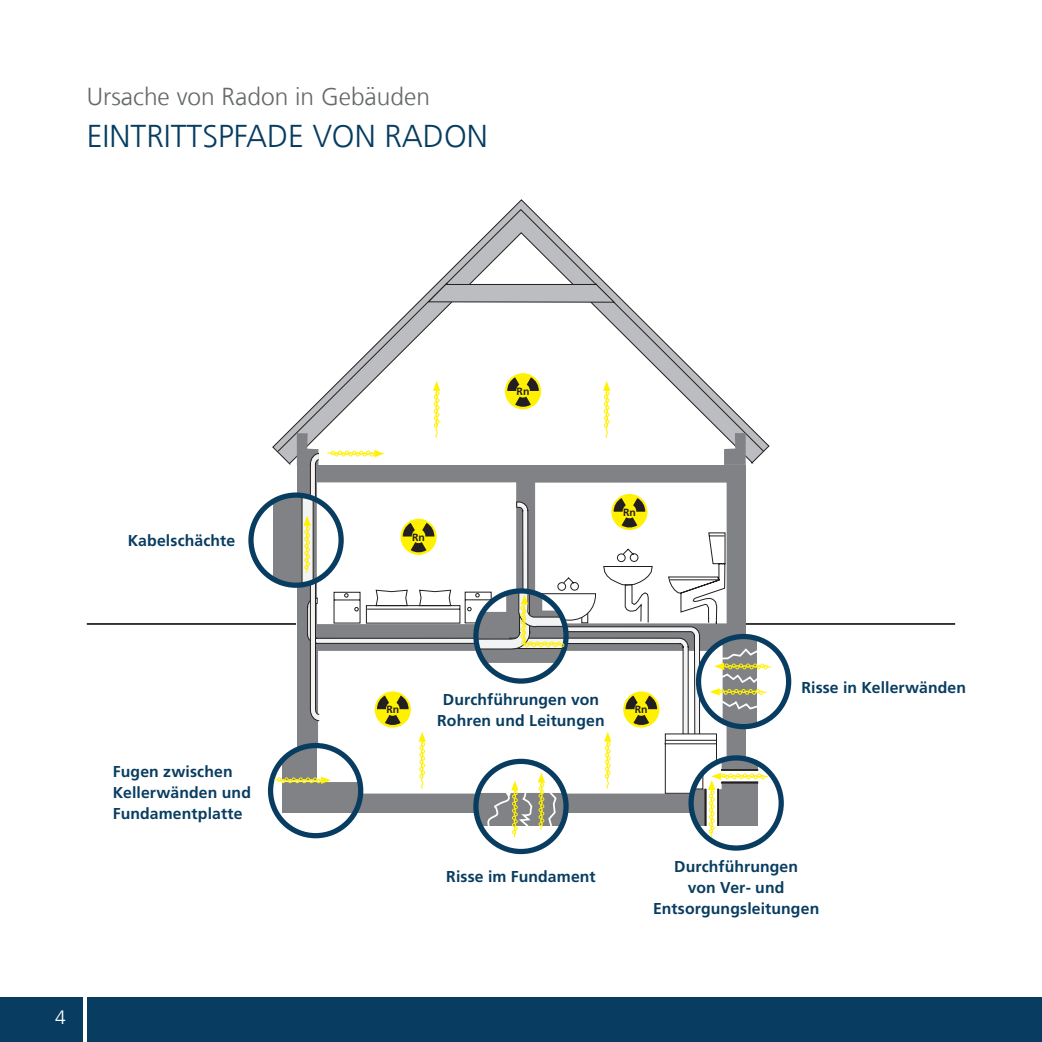
<style>
.page{position:relative;width:1042px;height:1042px;background:#fff}
.page>*{position:absolute;margin:0;border:0;box-sizing:border-box;transform-origin:0 0}
.t1{font:300 31.5px "Frutigerfor Hauff";color:#063d60}
.t2{font:300 24.5px "Frutigerfor Hauff";color:#656969}
.t3{font:300 19.25px "Frutigerfor Hauff";color:#fff}
.t4{font:700 15.75px/21px "Frutigerfor Hauff";letter-spacing:.01em;color:#083d61;text-align:center}
.t5{font:700 10.5px "Frutigerfor Hauff";color:#231f20}
</style>
<div class="page">
<svg style="left:342px;top:208px;width:358px;height:169px"></svg>
<svg style="left:426px;top:273px;width:190px;height:30px"></svg>
<div style="left:0;top:997px;width:1042px;height:45px;background:#083d61"></div>
<hr style="left:87px;top:623px;width:209px;height:2px;background:#231f20">
<hr style="left:746px;top:623px;width:209px;height:2px;background:#231f20">
<svg style="left:251px;top:495px;width:90px;height:90px"></svg>
<div style="left:248px;top:492px;width:96px;height:96px;border:5px solid #083d61;border-radius:50%"></div>
<svg style="left:698px;top:636px;width:90px;height:90px"></svg>
<div style="left:696px;top:634px;width:95px;height:95px;border:5px solid #083d61;border-radius:50%"></div>
<svg style="left:476px;top:761px;width:90px;height:90px"></svg>
<div style="left:473px;top:759px;width:96px;height:95px;border:5px solid #083d61;border-radius:50%"></div>
<hr style="left:83px;top:983px;width:4px;height:59px;background:#fff">
<svg style="left:505px;top:373px;width:36px;height:36px"></svg>
<svg style="left:691px;top:758px;width:90px;height:90px"></svg>
<div style="left:688px;top:755px;width:96px;height:95px;border:5px solid #083d61;border-radius:50%"></div>
<svg style="left:273px;top:377px;width:499px;height:461px"></svg>
<h2 class="t2" style="left:87px;top:81px;width:345px">Ursache von Radon in Gebäuden</h2>
<h1 class="t1" style="left:87px;top:117px;width:402px">EINTRITTSPFADE VON RADON</h1>
<p class="t4" style="left:128px;top:530px;width:109px">Kabelschächte</p>
<p class="t4" style="left:113px;top:761px;width:140px;text-align:left">Fugen zwischen<br>Kellerwänden und<br>Fundamentplatte</p>
<p class="t3" style="left:55px;top:1005px;width:12px">4</p>
<p class="t5" style="left:412px;top:531px;width:14px">Rn</p>
<p class="t5" style="left:516px;top:385px;width:14px">Rn</p>
<p class="t5" style="left:623px;top:506px;width:14px">Rn</p>
<p class="t4" style="left:437px;top:689px;width:169px">Durchführungen von<br>Rohren und Leitungen</p>
<p class="t5" style="left:386px;top:703px;width:14px">Rn</p>
<p class="t5" style="left:635px;top:703px;width:14px">Rn</p>
<p class="t4" style="left:801px;top:677px;width:166px">Risse in Kellerwänden</p>
<p class="t4" style="left:446px;top:866px;width:151px">Risse im Fundament</p>
<p class="t4" style="left:653px;top:856px;width:168px">Durchführungen<br>von Ver- und<br>Entsorgungsleitungen</p>
</div>
